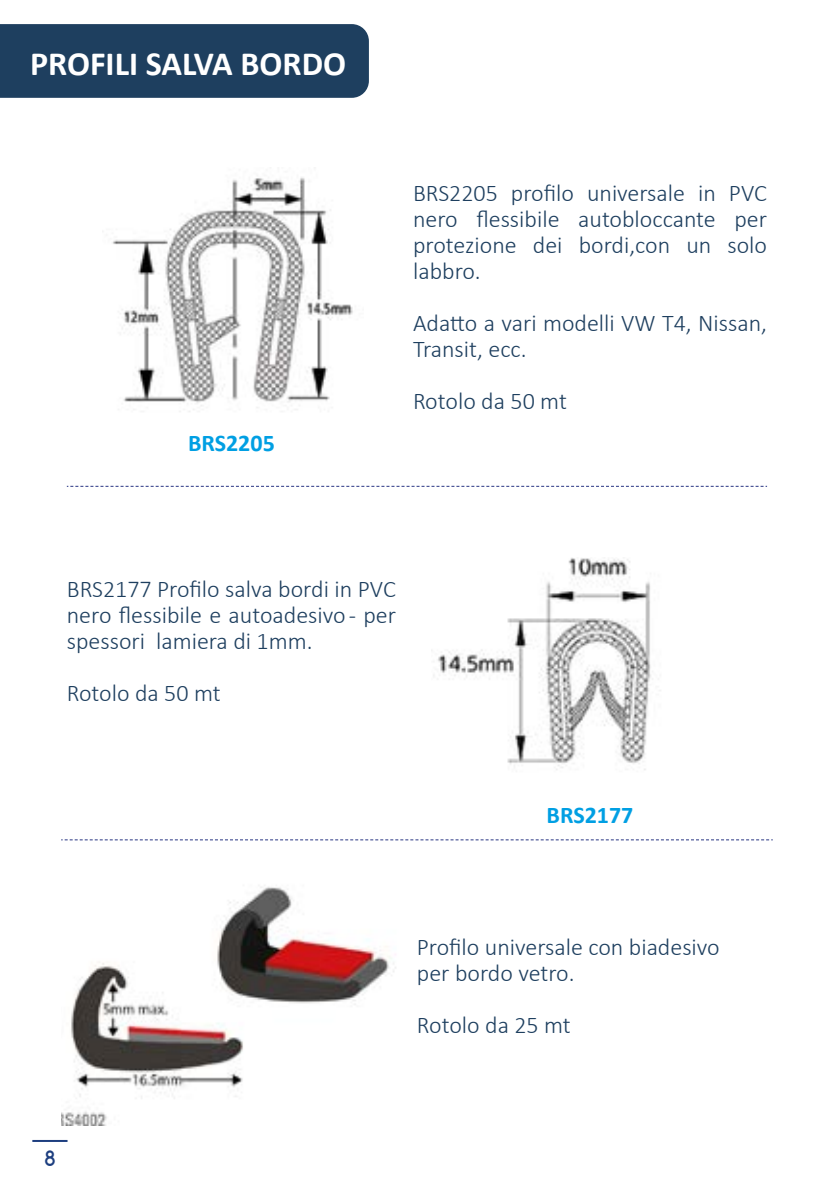
<style>
.page{position:relative;width:840px;height:1191px;background:#fff}
.page>*{position:absolute;margin:0;border:0;box-sizing:border-box;transform-origin:0 0}
.t1{font:700 34px "Calibri";color:#fff}
.t2{font:300 24px/26px "Calibri";color:#1e3f5f;text-align:justify}
.t3{font:700 24px "Calibri";color:#009fe3}
.t4{font:700 20px "Comfortaa";color:#1d3e7f}
</style>
<div class="page">
<hr style="left:32px;top:1140px;width:35px;height:2px;background:#1d3e7f">
<div style="left:0;top:24px;width:369px;height:74px;background:#1e3f5f"></div>
<svg style="left:67px;top:486px;width:699px;height:1px"></svg>
<img style="left:112px;top:177px;width:241px;height:235px">
<img style="left:431px;top:558px;width:230px;height:212px">
<svg style="left:61px;top:839px;width:711px;height:1px"></svg>
<img style="left:61px;top:887px;width:335px;height:238px">
<h1 class="t1" style="left:30px;top:40px;width:317px">PROFILI SALVA BORDO</h1>
<p class="t3" style="left:188px;top:426px;width:88px">BRS2205</p>
<p class="t2" style="left:413px;top:179px;width:355px">BRS2205 profilo universale in PVC nero flessibile autobloccante per protezione dei bordi,con un solo labbro.</p>
<p class="t2" style="left:413px;top:309px;width:355px">Adatto a vari modelli VW T4, Nissan,<br>Transit, ecc.</p>
<p class="t2" style="left:413px;top:387px;width:155px">Rotolo da 50 mt</p>
<p class="t2" style="left:67px;top:575px;width:330px">BRS2177 Profilo salva bordi in PVC nero flessibile e autoadesivo - per spessori lamiera di 1mm.</p>
<p class="t2" style="left:67px;top:679px;width:155px">Rotolo da 50 mt</p>
<p class="t3" style="left:546px;top:797px;width:88px">BRS2177</p>
<p class="t2" style="left:416px;top:933px;width:304px">Profilo universale con biadesivo per bordo vetro.</p>
<p class="t2" style="left:416px;top:1011px;width:155px">Rotolo da 25 mt</p>
<p class="t4" style="left:44px;top:1145px;width:12px">8</p>
</div>
